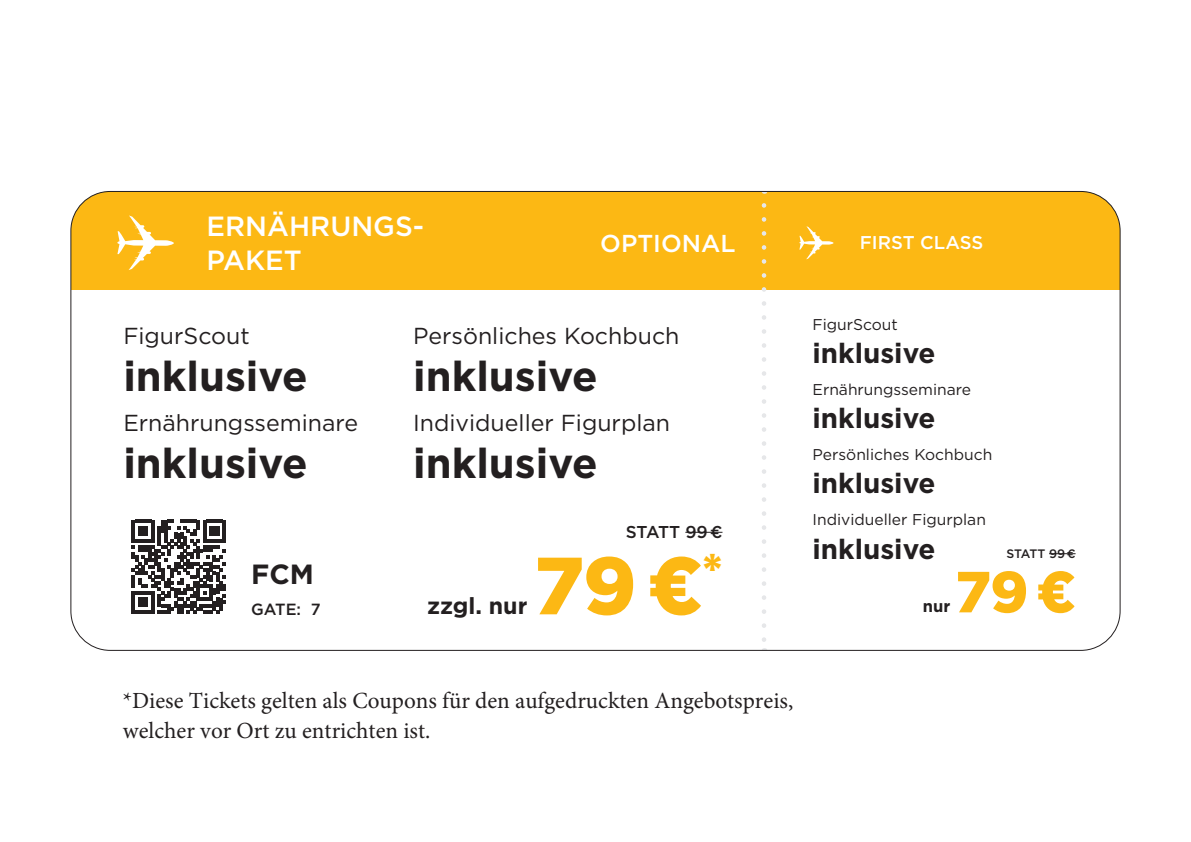
<style>
.page{position:relative;width:1191px;height:842px;background:#fff}
.page>*{position:absolute;margin:0;border:0;box-sizing:border-box;transform-origin:0 0}
.t1{font:900 80.9px "Gotham";color:#fcb814}
.t2{font:900 57.9px "Gotham";color:#fcb814}
.t3{font:700 41.6px "Gotham";color:#231f20}
.t4{font:700 27.8px "Gotham";color:#231f20}
.t5{font:500 27.8px/33.3px "Gotham";color:#fff}
.t6{font:500 24.4px "Gotham";color:#fff}
.t7{font:23.1px/29.5px "Minion Pro";color:#231f20}
.t8{font:23.1px "Gotham";color:#231f20}
.t9{font:700 23.1px "Gotham";color:#231f20}
.t10{font:500 18.5px "Gotham";color:#fff}
.t11{font:500 17.1px "Gotham";letter-spacing:-.015em;color:#231f20}
.t12{font:700 16.5px "Gotham";color:#231f20}
.t13{font:500 16.2px "Gotham";color:#231f20}
.t14{font:15.6px "Gotham";color:#231f20}
.t15{font:500 12.3px "Gotham";letter-spacing:-.015em;color:#231f20}
</style>
<div class="page">
<div style="left:71px;top:191px;width:1049px;height:99px;background:#fcb814"></div>
<svg style="left:761px;top:205px;width:5px;height:437px"></svg>
<hr style="left:685px;top:532px;width:37px;height:1px;background:#231f20">
<svg style="left:1049px;top:553px;width:26px;height:1px"></svg>
<svg style="left:117px;top:215px;width:57px;height:55px"></svg>
<svg style="left:799px;top:226px;width:34px;height:33px"></svg>
<svg style="left:132px;top:520px;width:94px;height:94px"></svg>
<p class="t5" style="left:207px;top:210px;width:219px">ERNÄHRUNGS-<br>PAKET</p>
<p class="t6" style="left:600px;top:227px;width:137px">OPTIONAL</p>
<p class="t10" style="left:859px;top:231px;width:125px">FIRST CLASS</p>
<p class="t8" style="left:123px;top:321px;width:128px">FigurScout</p>
<h3 class="t3" style="left:123px;top:348px;width:186px">inklusive</h3>
<p class="t8" style="left:123px;top:408px;width:236px">Ernährungsseminare</p>
<h3 class="t3" style="left:123px;top:435px;width:186px">inklusive</h3>
<p class="t4" style="left:251px;top:556px;width:64px">FCM</p>
<p class="t13" style="left:251px;top:599px;width:71px">GATE: 7</p>
<p class="t8" style="left:413px;top:321px;width:268px">Persönliches Kochbuch</p>
<h3 class="t3" style="left:413px;top:348px;width:186px">inklusive</h3>
<p class="t8" style="left:413px;top:408px;width:258px">Individueller Figurplan</p>
<h3 class="t3" style="left:413px;top:435px;width:186px">inklusive</h3>
<p class="t9" style="left:427px;top:591px;width:102px">zzgl. nur</p>
<p class="t11" style="left:625px;top:521px;width:98px">STATT 99 €</p>
<h1 class="t1" style="left:534px;top:530px;width:190px">79 €<sup>*</sup></h1>
<p class="t14" style="left:812px;top:314px;width:87px">FigurScout</p>
<p class="t4" style="left:812px;top:335px;width:124px">inklusive</p>
<p class="t14" style="left:812px;top:379px;width:160px">Ernährungsseminare</p>
<p class="t4" style="left:812px;top:400px;width:124px">inklusive</p>
<p class="t14" style="left:812px;top:445px;width:181px">Persönliches Kochbuch</p>
<p class="t4" style="left:812px;top:465px;width:124px">inklusive</p>
<p class="t14" style="left:812px;top:510px;width:175px">Individueller Figurplan</p>
<p class="t4" style="left:812px;top:530px;width:124px">inklusive</p>
<p class="t15" style="left:1006px;top:545px;width:71px">STATT 99 €</p>
<p class="t12" style="left:923px;top:596px;width:29px">nur</p>
<h2 class="t2" style="left:955px;top:552px;width:122px">79 €</h2>
<p class="t7" style="left:123px;top:686px;width:672px">*Diese Tickets gelten als Coupons für den aufgedruckten Angebotspreis, welcher vor Ort zu entrichten ist.</p>
</div>
